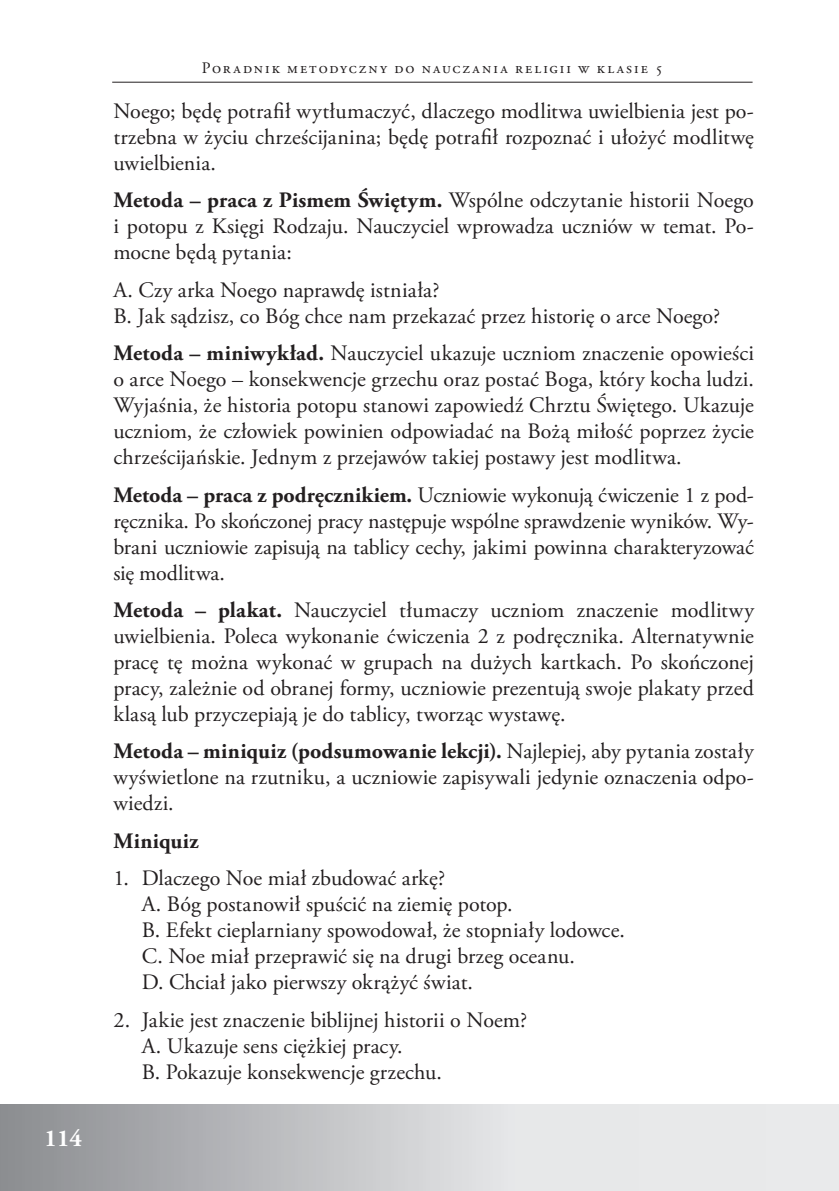
<style>
.page{position:relative;width:839px;height:1191px;background:#fff}
.page>*{position:absolute;margin:0;border:0;box-sizing:border-box;transform-origin:0 0}
.t1{font:700 24px "Adobe Garamond Pro";color:#fff}
.t2{font:22px/26px "Adobe Garamond Pro";letter-spacing:-.005em;color:#231f20;text-align:justify}
.t3{font:700 22px "Adobe Garamond Pro";letter-spacing:.015em;color:#231f20}
.t4{font:16px "Adobe Garamond Pro";letter-spacing:.125em;color:#231f20}
.s1{font-weight:700}
</style>
<div class="page">
<svg style="left:0;top:1104px;width:839px;height:86px;background:#caccce"></svg>
<hr style="left:112px;top:82px;width:641px;height:1px;background:#231f20">
<svg style="left:49px;top:1154px;width:11px;height:36px"></svg>
<p class="t1" style="left:45px;top:1124px;width:39px">114</p>
<p class="t4" style="left:202px;top:58px;width:463px">Poradnik metodyczny do nauczania religii w klasie 5</p>
<p class="t2" style="left:113px;top:99px;width:642px">Noego; będę potrafił wytłumaczyć, dlaczego modlitwa uwielbienia jest po&shy;trzebna w życiu chrześcijanina; będę potrafił rozpoznać i ułożyć modlitwę uwielbienia.</p>
<p class="t2" style="left:113px;top:188px;width:642px"><span class="s1">Metoda – praca z Pismem Świętym.</span> Wspólne odczytanie historii Noego i potopu z Księgi Rodzaju. Nauczyciel wprowadza uczniów w temat. Po&shy;mocne będą pytania:</p>
<p class="t2" style="left:113px;top:277px;width:608px">A. Czy arka Noego naprawdę istniała?<br>B. Jak sądzisz, co Bóg chce nam przekazać przez historię o arce Noego?</p>
<p class="t2" style="left:113px;top:341px;width:642px"><span class="s1">Metoda – miniwykład.</span> Nauczyciel ukazuje uczniom znaczenie opowieści o arce Noego – konsekwencje grzechu oraz postać Boga, który kocha ludzi.<br>Wyjaśnia, że historia potopu stanowi zapowiedź Chrztu Świętego. Ukazuje uczniom, że człowiek powinien odpowiadać na Bożą miłość poprzez życie chrześcijańskie. Jednym z przejawów takiej postawy jest modlitwa.</p>
<p class="t2" style="left:113px;top:482px;width:642px"><span class="s1">Metoda – praca z podręcznikiem.</span> Uczniowie wykonują ćwiczenie 1 z pod&shy;ręcznika. Po skończonej pracy następuje wspólne sprawdzenie wyników. Wy&shy;brani uczniowie zapisują na tablicy cechy, jakimi powinna charakteryzować się modlitwa.</p>
<p class="t2" style="left:113px;top:597px;width:642px"><span class="s1">Metoda – plakat.</span> Nauczyciel tłumaczy uczniom znaczenie modlitwy uwielbienia. Poleca wykonanie ćwiczenia 2 z podręcznika. Alternatywnie pracę tę można wykonać w grupach na dużych kartkach. Po skończonej pracy, zależnie od obranej formy, uczniowie prezentują swoje plakaty przed klasą lub przyczepiają je do tablicy, tworząc wystawę.</p>
<p class="t2" style="left:113px;top:739px;width:642px"><span class="s1">Metoda – miniquiz (podsumowanie lekcji).</span> Najlepiej, aby pytania zostały wyświetlone na rzutniku, a uczniowie zapisywali jedynie oznaczenia odpo&shy;wiedzi.</p>
<p class="t3" style="left:113px;top:828px;width:87px">Miniquiz</p>
<p class="t2" style="left:142px;top:865px;width:485px;text-align:left;text-indent:-28px">1. Dlaczego Noe miał zbudować arkę?<br>A. Bóg postanowił spuścić na ziemię potop.<br>B. Efekt cieplarniany spowodował, że stopniały lodowce.<br>C. Noe miał przeprawić się na drugi brzeg oceanu.<br>D. Chciał jako pierwszy okrążyć świat.</p>
<p class="t2" style="left:142px;top:1007px;width:387px;text-align:left;text-indent:-28px">2. Jakie jest znaczenie biblijnej historii o Noem?<br>A. Ukazuje sens ciężkiej pracy.<br>B. Pokazuje konsekwencje grzechu.</p>
</div>
